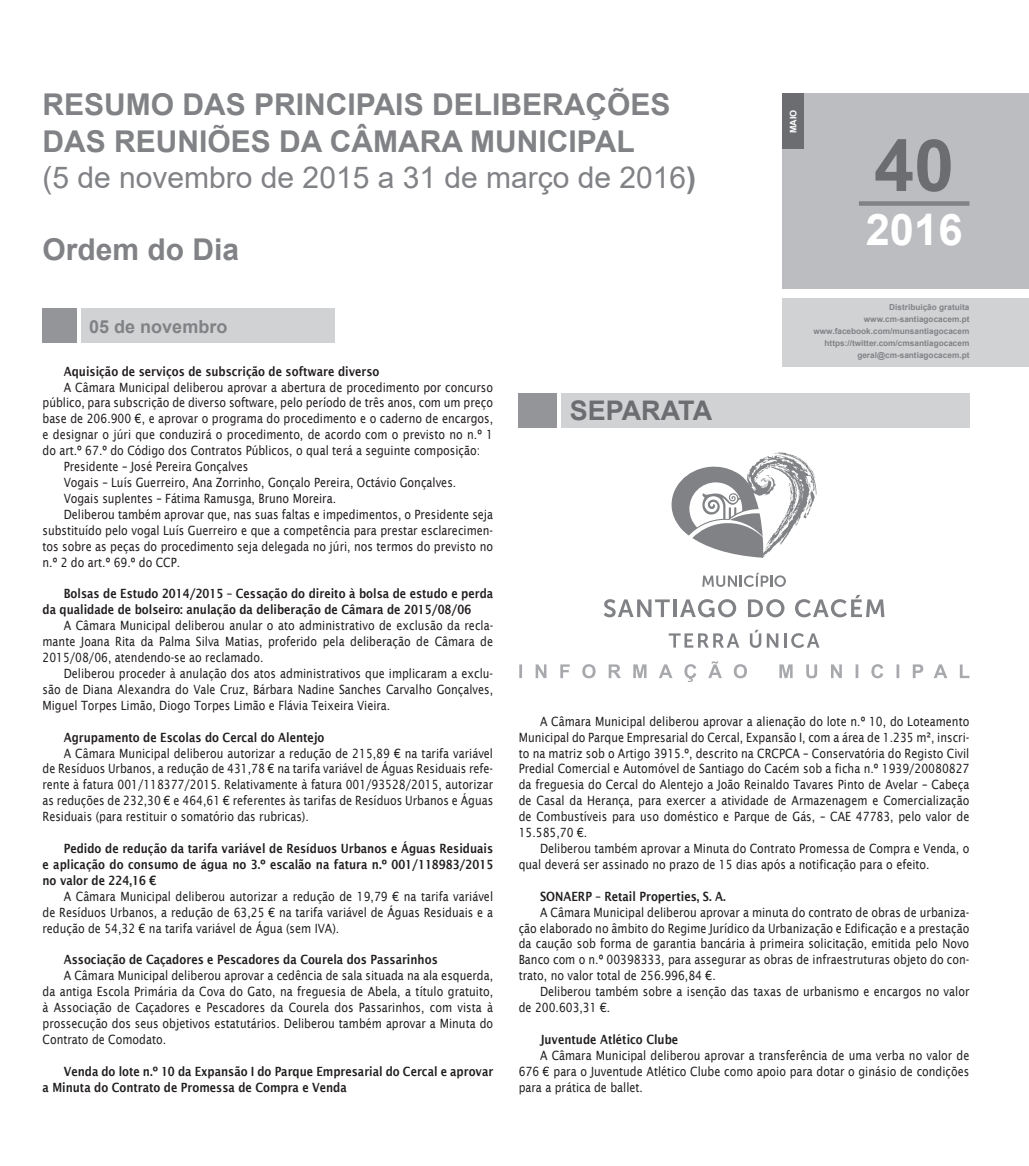
<style>
.page{position:relative;width:1029px;height:1166px;background:#fff}
.page>*{position:absolute;margin:0;border:0;box-sizing:border-box;transform-origin:0 0}
.t1{font:700 72px "Arial";color:#6c6d70}
.t2{font:700 43.5px "Arial";color:#fff}
.t3{font:700 30px/36px "Arial";color:#808285}
.t4{font:700 27px "Arial";color:#6c6d70}
.t5{font:700 18px "Arial";color:#808285}
.t6{font:12.75px/15.9px "Lucida Sans";color:#231f20;text-align:justify;scale:.85 1}
.t7{font:600 12.75px/15.9px "Lucida Sans";color:#231f20;scale:.85 1}
.t8{font:700 9px "Arial";color:#fff}
.t9{font:700 8.25px/12px "Arial";color:#808285;text-align:right}
.s1{font-weight:400}
</style>
<div class="page">
<div style="left:782px;top:94px;width:247px;height:195px;background:#bcbdc0"></div>
<div style="left:782px;top:298px;width:247px;height:68px;background:#d1d2d4"></div>
<svg style="left:519px;top:661px;width:450px;height:20px"></svg>
<div style="left:859px;top:201px;width:110px;height:5px;background:#808285"></div>
<div style="left:782px;top:94px;width:22px;height:55px;background:#6c6d70"></div>
<div style="left:519px;top:393px;width:38px;height:34px;background:#939598"></div>
<div style="left:561px;top:393px;width:408px;height:34px;background:#d1d2d4"></div>
<div style="left:43px;top:309px;width:34px;height:34px;background:#939598"></div>
<div style="left:81px;top:309px;width:253px;height:34px;background:#d1d2d4"></div>
<svg style="left:671px;top:452px;width:146px;height:106px"></svg>
<svg style="left:604px;top:599px;width:66px;height:18px"></svg>
<hr style="left:673px;top:599px;width:4px;height:18px;background:#808285">
<svg style="left:680px;top:599px;width:56px;height:18px"></svg>
<svg style="left:748px;top:599px;width:36px;height:18px"></svg>
<svg style="left:795px;top:595px;width:89px;height:22px"></svg>
<svg style="left:669px;top:633px;width:70px;height:14px"></svg>
<svg style="left:750px;top:629px;width:11px;height:18px"></svg>
<svg style="left:767px;top:633px;width:11px;height:14px"></svg>
<hr style="left:784px;top:633px;width:3px;height:14px;background:#808285">
<svg style="left:791px;top:633px;width:28px;height:14px"></svg>
<svg style="left:702px;top:572px;width:84px;height:14px"></svg>
<h3 class="t3" style="left:43px;top:87px;width:655px">RESUMO DAS PRINCIPAIS DELIBERAÇÕES<br>DAS REUNIÕES DA CÂMARA MUNICIPAL<br><span class="s1">(5 de novembro de 2015 a 31 de março de 2016</span>)</h3>
<h3 class="t3" style="left:43px;top:231px;width:198px">Ordem do Dia</h3>
<p class="t8" style="left:787px;top:133px;width:25px;rotate:-90deg">MAIO</p>
<h1 class="t1" style="left:874px;top:115px;width:82px">40</h1>
<h2 class="t2" style="left:866px;top:198px;width:98px">2016</h2>
<h3 class="t5" style="left:89px;top:313px;width:140px">05 de novembro</h3>
<p class="t7" style="left:64px;top:363px;width:373px">Aquisição de serviços de subscrição de software diverso</p>
<p class="t6" style="left:64px;top:379px;width:507px">A Câmara Municipal deliberou aprovar a abertura de procedimento por concurso</p>
<p class="t6" style="left:43px;top:395px;width:532px">público, para subscrição de diverso software, pelo período de três anos, com um preço</p>
<p class="t6" style="left:43px;top:411px;width:532px">base de 206.900 €, e aprovar o programa do procedimento e o caderno de encargos,</p>
<p class="t6" style="left:43px;top:426px;width:532px">e designar o júri que conduzirá o procedimento, de acordo com o previsto no n.º 1</p>
<p class="t6" style="left:43px;top:442px;width:516px">do art.º 67.º do Código dos Contratos Públicos, o qual terá a seguinte composição:</p>
<p class="t6" style="left:64px;top:458px;width:219px">Presidente – José Pereira Gonçalves</p>
<p class="t6" style="left:64px;top:474px;width:463px">Vogais – Luís Guerreiro, Ana Zorrinho, Gonçalo Pereira, Octávio Gonçalves.</p>
<p class="t6" style="left:64px;top:490px;width:322px">Vogais suplentes – Fátima Ramusga, Bruno Moreira.</p>
<p class="t6" style="left:64px;top:506px;width:507px">Deliberou também aprovar que, nas suas faltas e impedimentos, o Presidente seja</p>
<p class="t6" style="left:43px;top:522px;width:532px">substituído pelo vogal Luís Guerreiro e que a competência para prestar esclarecimen-</p>
<p class="t6" style="left:43px;top:538px;width:532px">tos sobre as peças do procedimento seja delegada no júri, nos termos do previsto no</p>
<p class="t6" style="left:43px;top:554px;width:163px">n.º 2 do art.º 69.º do CCP.</p>
<p class="t7" style="left:43px;top:585px;width:532px;text-indent:21px">Bolsas de Estudo 2014/2015 – Cessação do direito à bolsa de estudo e perda da qualidade de bolseiro: anulação da deliberação de Câmara de 2015/08/06</p>
<p class="t6" style="left:43px;top:617px;width:532px;text-indent:21px">A Câmara Municipal deliberou anular o ato administrativo de exclusão da recla&shy;mante Joana Rita da Palma Silva Matias, proferido pela deliberação de Câmara de 2015/08/06, atendendo-se ao reclamado.</p>
<p class="t6" style="left:43px;top:665px;width:532px;text-indent:21px">Deliberou proceder à anulação dos atos administrativos que implicaram a exclu&shy;são de Diana Alexandra do Vale Cruz, Bárbara Nadine Sanches Carvalho Gonçalves, Miguel Torpes Limão, Diogo Torpes Limão e Flávia Teixeira Vieira.</p>
<p class="t7" style="left:64px;top:728px;width:308px">Agrupamento de Escolas do Cercal do Alentejo</p>
<p class="t6" style="left:43px;top:744px;width:532px;text-indent:21px">A Câmara Municipal deliberou autorizar a redução de 215,89 € na tarifa variável de Resíduos Urbanos, a redução de 431,78 € na tarifa variável de Águas Residuais refe&shy;rente à fatura 001/118377/2015. Relativamente à fatura 001/93528/2015, autorizar as reduções de 232,30 € e 464,61 € referentes às tarifas de Resíduos Urbanos e Águas Residuais (para restituir o somatório das rubricas).</p>
<p class="t7" style="left:43px;top:840px;width:532px;text-align:justify;text-indent:21px">Pedido de redução da tarifa variável de Resíduos Urbanos e Águas Residuais e aplicação do consumo de água no 3.º escalão na fatura n.º 001/118983/2015 no valor de 224,16 €</p>
<p class="t6" style="left:43px;top:887px;width:532px;text-indent:21px">A Câmara Municipal deliberou autorizar a redução de 19,79 € na tarifa variável de Resíduos Urbanos, a redução de 63,25 € na tarifa variável de Águas Residuais e a redução de 54,32 € na tarifa variável de Água (sem IVA).</p>
<p class="t7" style="left:64px;top:951px;width:442px">Associação de Caçadores e Pescadores da Courela dos Passarinhos</p>
<p class="t6" style="left:43px;top:967px;width:532px;text-indent:21px">A Câmara Municipal deliberou aprovar a cedência de sala situada na ala esquerda, da antiga Escola Primária da Cova do Gato, na freguesia de Abela, a título gratuito, à Associação de Caçadores e Pescadores da Courela dos Passarinhos, com vista à prossecução dos seus objetivos estatutários. Deliberou também aprovar a Minuta do Contrato de Comodato.</p>
<p class="t7" style="left:43px;top:1062px;width:532px;text-indent:21px">Venda do lote n.º 10 da Expansão I do Parque Empresarial do Cercal e aprovar a Minuta do Contrato de Promessa de Compra e Venda</p>
<h3 class="t4" style="left:570px;top:392px;width:144px">SEPARATA</h3>
<p class="t9" style="left:813px;top:301px;width:158px">Distribuição gratuita www.cm-santiagocacem.pt www.facebook.com/munsantiagocacem https://twitter.com/cmsantiagocacem geral@cm-santiagocacem.pt</p>
<p class="t6" style="left:519px;top:713px;width:532px;text-indent:21px">A Câmara Municipal deliberou aprovar a alienação do lote n.º 10, do Loteamento Municipal do Parque Empresarial do Cercal, Expansão I, com a área de 1.235 m², inscri&shy;to na matriz sob o Artigo 3915.º, descrito na CRCPCA – Conservatória do Registo Civil Predial Comercial e Automóvel de Santiago do Cacém sob a ficha n.º 1939/20080827 da freguesia do Cercal do Alentejo a João Reinaldo Tavares Pinto de Avelar – Cabeça de Casal da Herança, para exercer a atividade de Armazenagem e Comercialização de Combustíveis para uso doméstico e Parque de Gás, – CAE 47783, pelo valor de 15.585,70 €.</p>
<p class="t6" style="left:519px;top:840px;width:532px;text-indent:21px">Deliberou também aprovar a Minuta do Contrato Promessa de Compra e Venda, o qual deverá ser assinado no prazo de 15 dias após a notificação para o efeito.</p>
<p class="t7" style="left:540px;top:887px;width:220px">SONAERP – Retail Properties, S. A.</p>
<p class="t6" style="left:519px;top:903px;width:532px;text-indent:21px">A Câmara Municipal deliberou aprovar a minuta do contrato de obras de urbaniza&shy;ção elaborado no âmbito do Regime Jurídico da Urbanização e Edificação e a prestação da caução sob forma de garantia bancária à primeira solicitação, emitida pelo Novo Banco com o n.º 00398333, para assegurar as obras de infraestruturas objeto do con&shy;trato, no valor total de 256.996,84 €.</p>
<p class="t6" style="left:519px;top:983px;width:532px;text-indent:21px">Deliberou também sobre a isenção das taxas de urbanismo e encargos no valor de 200.603,31 €.</p>
<p class="t7" style="left:540px;top:1031px;width:164px">Juventude Atlético Clube</p>
<p class="t6" style="left:519px;top:1046px;width:532px;text-indent:21px">A Câmara Municipal deliberou aprovar a transferência de uma verba no valor de 676 € para o Juventude Atlético Clube como apoio para dotar o ginásio de condições para a prática de ballet.</p>
</div>
